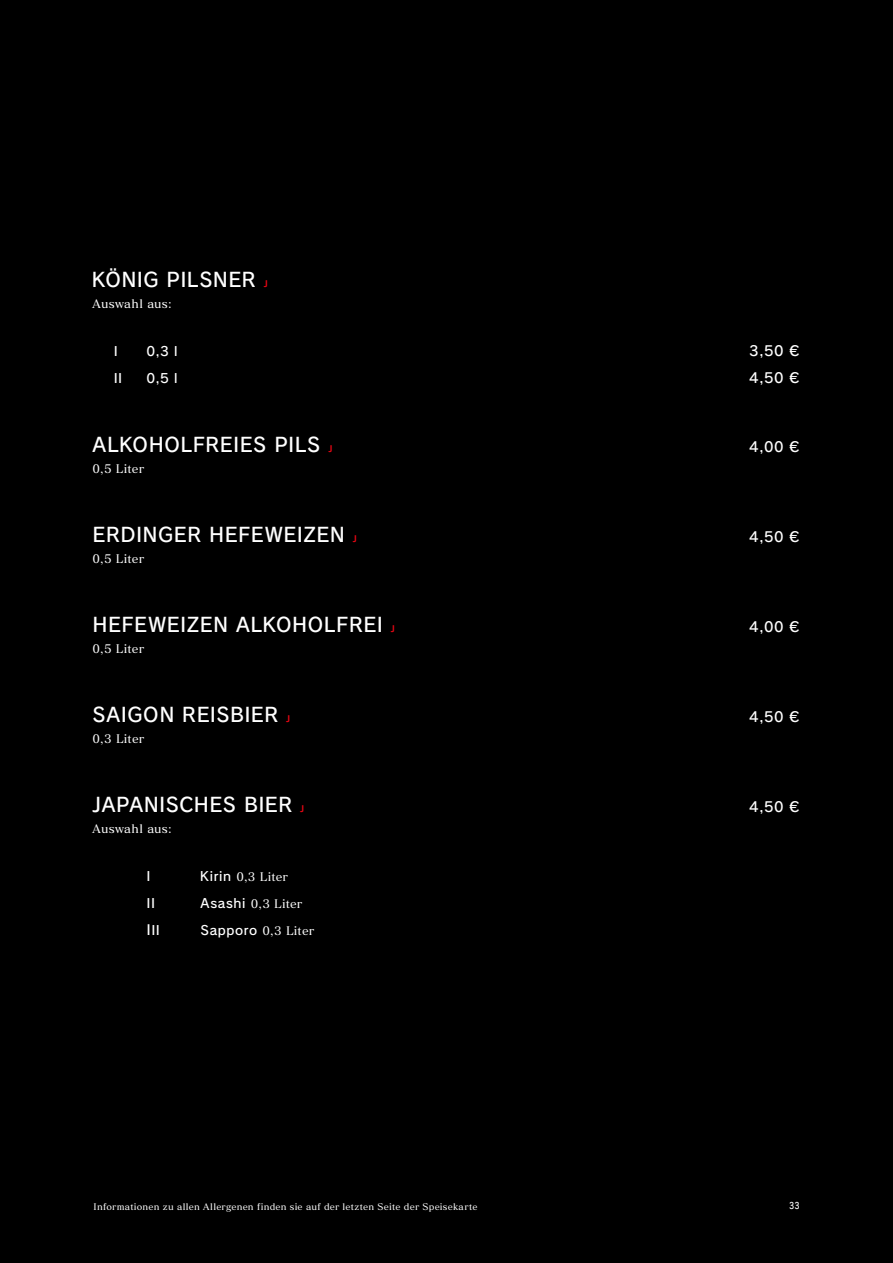
<style>
.page{position:relative;width:893px;height:1263px;background:#000}
.page>*{position:absolute;margin:0;border:0;box-sizing:border-box;transform-origin:0 0}
.t1{font:19.5px "Rodin Pro DB";letter-spacing:.025em;color:#fff}
.t2{font:13.8px "Rodin NTLG Pro DB";letter-spacing:.04em;color:#fff}
.t3{font:12.75px "Rodin NTLG Pro DB";color:#fff}
.t4{font:11.7px "Matisse Minori Pro DB";letter-spacing:.01em;color:#fff}
.t5{font:9px "Matisse Minori Pro DB";letter-spacing:.015em;color:#fff}
.t6{font:9px "Rodin Bokutoh Pro DB";color:#fff}
.t7{font:8.7px "Rodin NTLG Pro B";color:#e30613}
.s1{font-family:"Rodin NTLG Pro DB";font-size:12.75px}
.s2{font-size:13.8px}
</style>
<div class="page">
<p class="t1" style="left:93px;top:266px;width:165px">KÖNIG PILSNER</p>
<p class="t7" style="left:264px;top:277px;width:6px">J</p>
<p class="t4" style="left:93px;top:296px;width:81px">Auswahl aus:</p>
<p class="t3" style="left:114px;top:342px;width:5px">I</p>
<p class="t3" style="left:147px;top:342px;width:33px">0,3 l</p>
<p class="t2" style="left:749px;top:341px;width:52px">3,50 €</p>
<p class="t3" style="left:114px;top:369px;width:10px">II</p>
<p class="t3" style="left:147px;top:369px;width:33px">0,5 l</p>
<p class="t2" style="left:749px;top:368px;width:52px">4,50 €</p>
<p class="t1" style="left:93px;top:431px;width:229px">ALKOHOLFREIES PILS</p>
<p class="t7" style="left:328px;top:442px;width:6px">J</p>
<p class="t2" style="left:749px;top:437px;width:52px">4,00 €</p>
<p class="t4" style="left:93px;top:461px;width:53px">0,5 Liter</p>
<p class="t1" style="left:93px;top:521px;width:254px">ERDINGER HEFEWEIZEN</p>
<p class="t7" style="left:353px;top:532px;width:6px">J</p>
<p class="t2" style="left:749px;top:527px;width:52px">4,50 €</p>
<p class="t4" style="left:93px;top:551px;width:53px">0,5 Liter</p>
<p class="t1" style="left:93px;top:611px;width:292px">HEFEWEIZEN ALKOHOLFREI</p>
<p class="t7" style="left:391px;top:622px;width:6px">J</p>
<p class="t2" style="left:749px;top:617px;width:52px">4,00 €</p>
<p class="t4" style="left:93px;top:641px;width:53px">0,5 Liter</p>
<p class="t1" style="left:93px;top:701px;width:187px">SAIGON REISBIER</p>
<p class="t7" style="left:286px;top:712px;width:6px">J</p>
<p class="t2" style="left:749px;top:707px;width:52px">4,50 €</p>
<p class="t4" style="left:93px;top:731px;width:53px">0,3 Liter</p>
<p class="t1" style="left:93px;top:791px;width:201px">JAPANISCHES BIER</p>
<p class="t7" style="left:300px;top:802px;width:6px">J</p>
<p class="t2" style="left:749px;top:797px;width:52px">4,50 €</p>
<p class="t4" style="left:93px;top:821px;width:81px">Auswahl aus:</p>
<p class="t3" style="left:147px;top:867px;width:5px">I</p>
<p class="t4" style="left:201px;top:869px;width:89px"><span class="s1">Kirin</span> 0,3 Liter</p>
<p class="t3" style="left:147px;top:894px;width:10px">II</p>
<p class="t4" style="left:201px;top:896px;width:103px"><span class="s1">Asashi</span> 0,3 Liter</p>
<p class="t3" style="left:147px;top:921px;width:15px"><span class="s2">I</span>II</p>
<p class="t4" style="left:201px;top:923px;width:115px"><span class="s1">Sapporo</span> 0,3 Liter</p>
<p class="t5" style="left:94px;top:1201px;width:386px">Informationen zu allen Allergenen finden sie auf der letzten Seite der Speisekarte</p>
<p class="t6" style="left:790px;top:1199px;width:11px">33</p>
</div>
